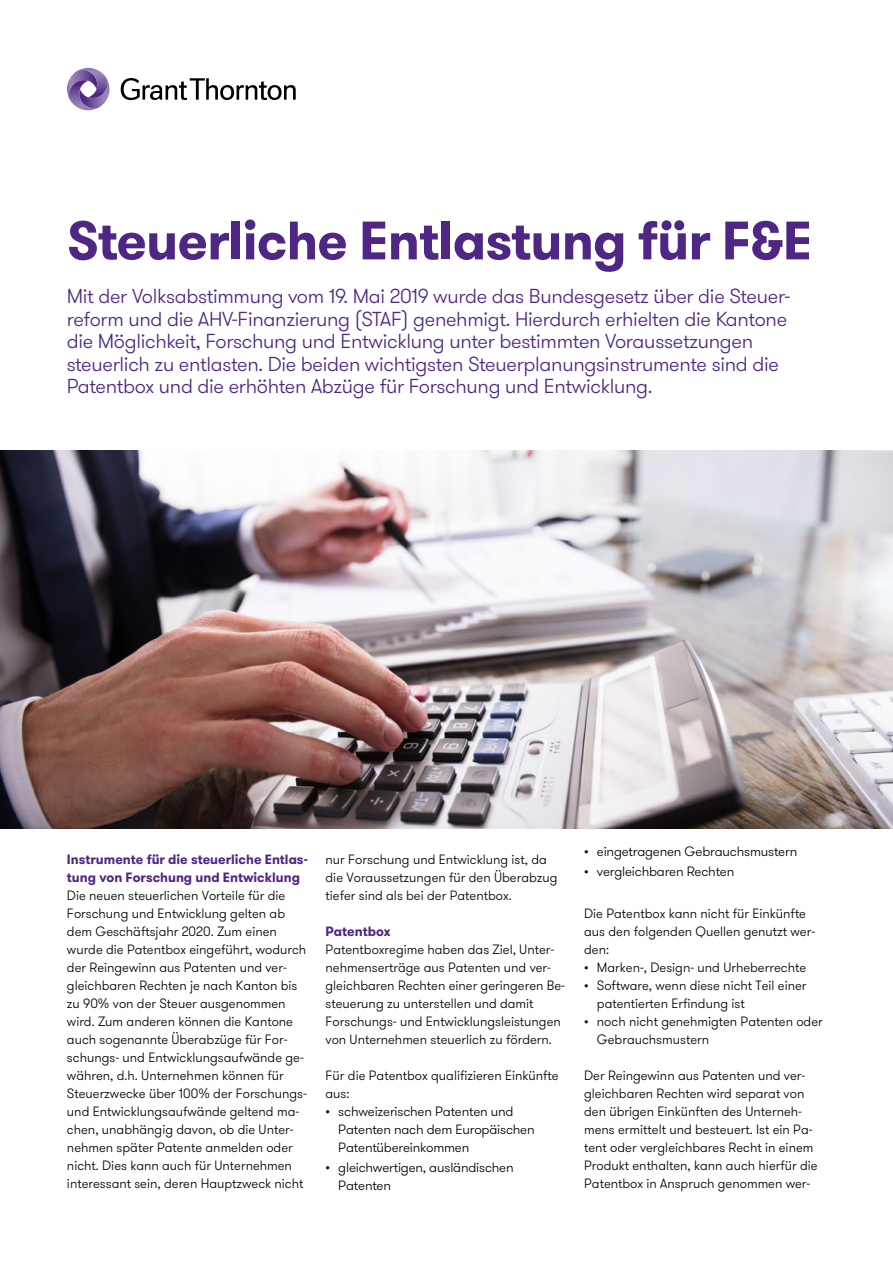
<style>
.page{position:relative;width:893px;height:1263px;background:#fff}
.page>*{position:absolute;margin:0;border:0;box-sizing:border-box;transform-origin:0 0}
.t1{font:700 54px "GT Walsheim Pro";letter-spacing:-.015em;color:#4f2683}
.t2{font:300 20.25px/22.5px "GT Walsheim Pro";letter-spacing:-.015em;color:#4f2683}
.t3{font:300 13.5px/18px "GT Walsheim Pro";color:#000}
.t4{font:700 13.5px/18px "GT Walsheim Pro";color:#4f2683}
</style>
<div class="page">
<svg style="left:121px;top:78px;width:175px;height:22px"></svg>
<svg style="left:67px;top:67px;width:43px;height:44px"></svg>
<img style="left:0;top:451px;width:893px;height:378px">
<h1 class="t1" style="left:67px;top:205px;width:747px">Steuerliche Entlastung für F&amp;E</h1>
<p class="t2" style="left:67px;top:285px;width:725px">Mit der Volksabstimmung vom 19. Mai 2019 wurde das Bundesgesetz über die Steuer&shy;reform und die AHV-Finanzierung (STAF) genehmigt. Hierdurch erhielten die Kantone die Möglichkeit, Forschung und Entwicklung unter bestimmten Voraussetzungen steuerlich zu entlasten. Die beiden wichtigsten Steuerplanungsinstrumente sind die Patentbox und die erhöhten Abzüge für Forschung und Entwicklung.</p>
<p class="t4" style="left:67px;top:850px;width:242px">Instrumente für die steuerliche Entlas&shy;tung von Forschung und Entwicklung</p>
<p class="t3" style="left:67px;top:887px;width:241px">Die neuen steuerlichen Vorteile für die Forschung und Entwicklung gelten ab dem Geschäftsjahr 2020. Zum einen wurde die Patentbox eingeführt, wodurch der Reingewinn aus Patenten und ver&shy;gleichbaren Rechten je nach Kanton bis zu 90% von der Steuer ausgenommen wird. Zum anderen können die Kantone auch sogenannte Überabzüge für For&shy;schungs- und Entwicklungsaufwände ge&shy;währen, d.h. Unternehmen können für Steuerzwecke über 100% der Forschungs&shy;und Entwicklungsaufwände geltend ma&shy;chen, unabhängig davon, ob die Unter&shy;nehmen später Patente anmelden oder nicht. Dies kann auch für Unternehmen interessant sein, deren Hauptzweck nicht</p>
<p class="t3" style="left:326px;top:851px;width:234px">nur Forschung und Entwicklung ist, da die Voraussetzungen für den Überabzug tiefer sind als bei der Patentbox.</p>
<p class="t4" style="left:326px;top:922px;width:67px">Patentbox</p>
<p class="t3" style="left:326px;top:941px;width:241px">Patentboxregime haben das Ziel, Unter&shy;nehmenserträge aus Patenten und ver&shy;gleichbaren Rechten einer geringeren Be&shy;steuerung zu unterstellen und damit Forschungs- und Entwicklungsleistungen von Unternehmen steuerlich zu fördern.</p>
<p class="t3" style="left:326px;top:1067px;width:235px">Für die Patentbox qualifizieren Einkünfte aus:</p>
<p class="t3" style="left:338px;top:1103px;width:198px;text-indent:-13px">• schweizerischen Patenten und<br>Patenten nach dem Europäischen<br>Patentübereinkommen</p>
<p class="t3" style="left:338px;top:1159px;width:177px;text-indent:-13px">• gleichwertigen, ausländischen<br>Patenten</p>
<p class="t3" style="left:584px;top:843px;width:215px">• eingetragenen Gebrauchsmustern</p>
<p class="t3" style="left:584px;top:863px;width:152px">• vergleichbaren Rechten</p>
<p class="t3" style="left:584px;top:905px;width:233px">Die Patentbox kann nicht für Einkünfte aus den folgenden Quellen genutzt wer&shy;den:</p>
<p class="t3" style="left:584px;top:959px;width:223px">• Marken-, Design- und Urheberrechte</p>
<p class="t3" style="left:597px;top:977px;width:211px;text-indent:-13px">• Software, wenn diese nicht Teil einer patentierten Erfindung ist</p>
<p class="t3" style="left:597px;top:1013px;width:227px;text-indent:-13px">• noch nicht genehmigten Patenten oder<br>Gebrauchsmustern</p>
<p class="t3" style="left:584px;top:1067px;width:235px">Der Reingewinn aus Patenten und ver&shy;gleichbaren Rechten wird separat von den übrigen Einkünften des Unterneh&shy;mens ermittelt und besteuert. Ist ein Pa&shy;tent oder vergleichbares Recht in einem Produkt enthalten, kann auch hierfür die Patentbox in Anspruch genommen wer-</p>
</div>
